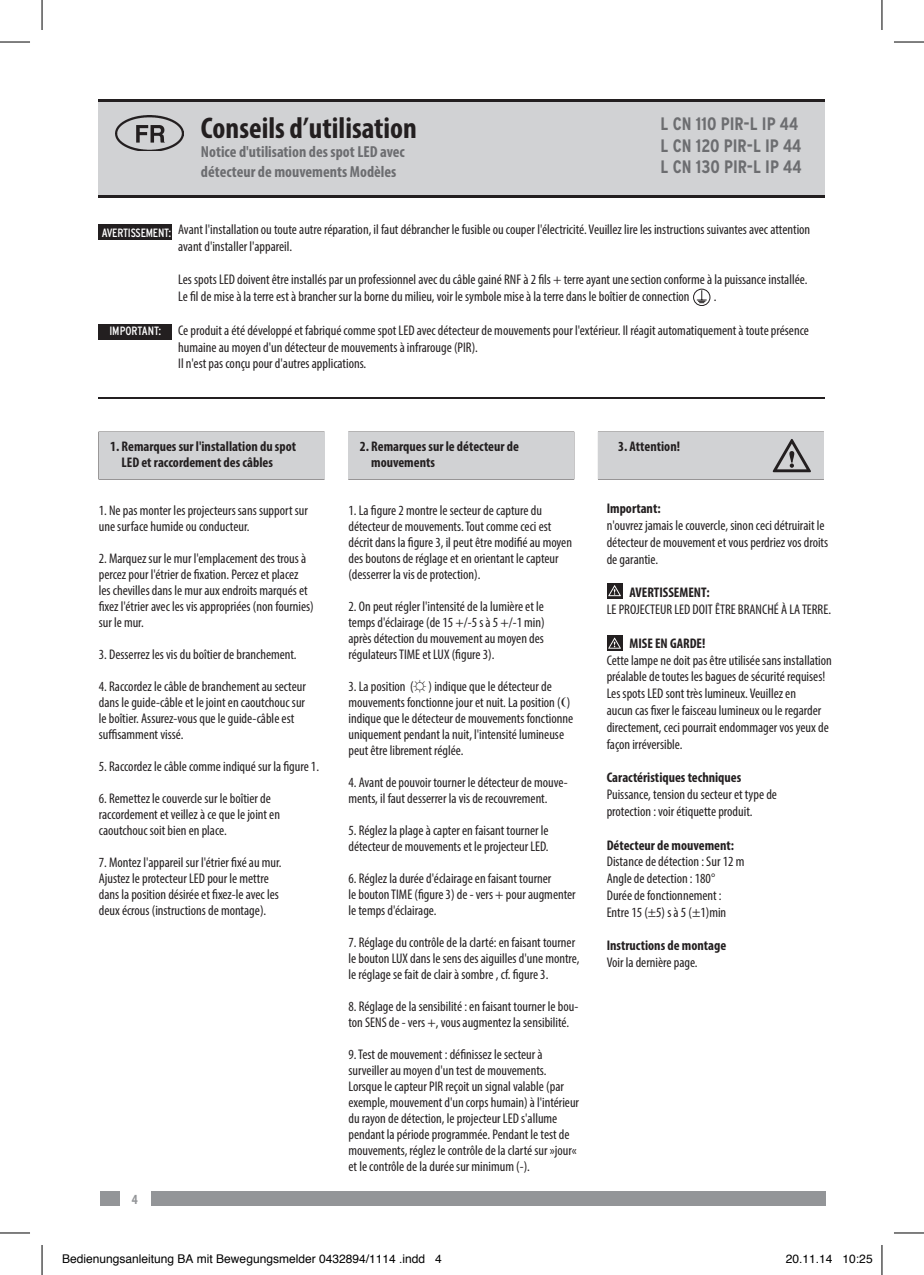
<style>
.page{position:relative;width:924px;height:1275px;background:#fff}
.page>*{position:absolute;margin:0;border:0;box-sizing:border-box;transform-origin:0 0}
.t1{font:700 condensed 30px "Myriad Pro";color:#231f20}
.t2{font:700 condensed 18px/21.6px "Interstate";color:#6c6d70}
.t3{font:700 condensed 16px/19.2px "Myriad Pro";color:#6c6d70}
.t4{font:condensed 14px/16px "Myriad Pro";color:#231f20}
.t5{font:700 condensed 14px/16px "Myriad Pro";color:#231f20}
.t6{font:700 condensed 14px "Myriad Pro";color:#939598}
.t7{font:12px "Helvetica";color:#000}
.t8{font:condensed 12px "Interstate";letter-spacing:-.02em;color:#fff}
.t9{font:condensed 12px "Interstate";color:#fff}
.s1{font-family:"Arial";font-stretch:normal}
</style>
<div class="page">
<div style="left:99px;top:101px;width:725px;height:97px;background:#d1d2d4"></div>
<hr style="left:99px;top:99px;width:725px;height:3px;background:#231f20">
<hr style="left:99px;top:195px;width:725px;height:3px;background:#231f20">
<div style="left:151px;top:1191px;width:674px;height:14px;background:#939598"></div>
<div style="left:100px;top:1191px;width:20px;height:14px;background:#939598"></div>
<div style="left:348px;top:432px;width:225px;height:47px;background:#d1d2d4"></div>
<div style="left:598px;top:432px;width:225px;height:47px;background:#d1d2d4"></div>
<div style="left:99px;top:432px;width:225px;height:47px;background:#d1d2d4"></div>
<div style="left:99px;top:225px;width:73px;height:15px;background:#231f20"></div>
<div style="left:99px;top:324px;width:73px;height:15px;background:#231f20"></div>
<hr style="left:99px;top:398px;width:725px;height:1px;background:#231f20">
<img style="left:116px;top:116px;width:68px;height:35px">
<svg style="left:772px;top:439px;width:38px;height:33px"></svg>
<svg style="left:607px;top:583px;width:15px;height:15px"></svg>
<svg style="left:608px;top:585px;width:12px;height:11px"></svg>
<svg style="left:607px;top:635px;width:15px;height:16px"></svg>
<svg style="left:608px;top:637px;width:12px;height:11px"></svg>
<svg style="left:693px;top:289px;width:17px;height:17px"></svg>
<hr style="left:0;top:42px;width:30px;height:1px;background:#000">
<hr style="left:893px;top:42px;width:30px;height:1px;background:#000">
<hr style="left:0;top:1232px;width:30px;height:1px;background:#000">
<hr style="left:893px;top:1232px;width:30px;height:1px;background:#000">
<hr style="left:42px;top:0;width:1px;height:30px;background:#000">
<hr style="left:42px;top:1245px;width:1px;height:30px;background:#000">
<hr style="left:881px;top:0;width:1px;height:30px;background:#000">
<hr style="left:881px;top:1245px;width:1px;height:30px;background:#000">
<h1 class="t1" style="left:201px;top:109px;width:217px">Conseils d’utilisation</h1>
<p class="t3" style="left:201px;top:142px;width:205px">Notice d'utilisation des spot LED avec détecteur de mouvements Modèles</p>
<p class="t2" style="left:660px;top:113px;width:142px">L CN 110 PIR-L IP 44<br>L CN 120 PIR-L IP 44<br>L CN 130 PIR-L IP 44</p>
<p class="t4" style="left:178px;top:221px;width:633px;line-height:16.8px">Avant l'installation ou toute autre réparation, il faut débrancher le fusible ou couper l'électricité. Veuillez lire les instructions suivantes avec attention avant d'installer l'appareil.</p>
<p class="t4" style="left:178px;top:271px;width:630px;line-height:16.8px">Les spots LED doivent être installés par un professionnel avec du câble gainé RNF à 2 fils + terre ayant une section conforme à la puissance installée.<br>Le fil de mise à la terre est à brancher sur la borne du milieu, voir le symbole mise à la terre dans le boîtier de connection</p>
<p class="t8" style="left:102px;top:226px;width:71px">AVERTISSEMENT:</p>
<p class="t4" style="left:713px;top:288px;width:4px">.</p>
<p class="t4" style="left:178px;top:322px;width:632px;line-height:16.8px">Ce produit a été développé et fabriqué comme spot LED avec détecteur de mouvements pour l'extérieur. Il réagit automatiquement à toute présence humaine au moyen d'un détecteur de mouvements à infrarouge (PIR).<br>Il n'est pas conçu pour d'autres applications.</p>
<p class="t9" style="left:109px;top:324px;width:54px">IMPORTANT:</p>
<p class="t5" style="left:121px;top:438px;width:176px;text-indent:-11px">1. Remarques sur l'installation du spot<br>LED et raccordement des câbles</p>
<p class="t4" style="left:99px;top:502px;width:210px">1. Ne pas monter les projecteurs sans support sur une surface humide ou conducteur.</p>
<p class="t4" style="left:99px;top:550px;width:216px">2. Marquez sur le mur l'emplacement des trous à percez pour l'étrier de fixation. Percez et placez les chevilles dans le mur aux endroits marqués et fixez l'étrier avec les vis appropriées (non fournies) sur le mur.</p>
<p class="t4" style="left:99px;top:646px;width:199px">3. Desserrez les vis du boîtier de branchement.</p>
<p class="t4" style="left:99px;top:678px;width:208px">4. Raccordez le câble de branchement au secteur dans le guide-câble et le joint en caoutchouc sur le boîtier. Assurez-vous que le guide-câble est suffisamment vissé.</p>
<p class="t4" style="left:99px;top:758px;width:222px">5. Raccordez le câble comme indiqué sur la figure 1.</p>
<p class="t4" style="left:99px;top:790px;width:183px">6. Remettez le couvercle sur le boîtier de raccordement et veillez à ce que le joint en caoutchouc soit bien en place.</p>
<p class="t4" style="left:99px;top:854px;width:184px">7. Montez l'appareil sur l'étrier fixé au mur.<br>Ajustez le protecteur LED pour le mettre dans la position désirée et fixez-le avec les deux écrous (instructions de montage).</p>
<p class="t6" style="left:132px;top:1190px;width:7px">4</p>
<p class="t5" style="left:371px;top:438px;width:149px;text-indent:-11px">2. Remarques sur le détecteur de mouvements</p>
<p class="t4" style="left:348px;top:502px;width:225px">1. La figure 2 montre le secteur de capture du détecteur de mouvements. Tout comme ceci est décrit dans la figure 3, il peut être modifié au moyen des boutons de réglage et en orientant le capteur (desserrer la vis de protection).</p>
<p class="t4" style="left:348px;top:598px;width:198px;text-align:justify">2. On peut régler l'intensité de la lumière et le temps d'éclairage (de 15 +/-5 s à 5 +/-1 min) après détection du mouvement au moyen des régulateurs TIME et LUX (figure 3).</p>
<p class="t4" style="left:348px;top:678px;width:226px">3. La position (<span class="s1">☼</span> ) indique que le détecteur de mouvements fonctionne jour et nuit. La position ( ) indique que le détecteur de mouvements fonctionne uniquement pendant la nuit, l'intensité lumineuse peut être librement réglée.</p>
<p class="t4" style="left:348px;top:774px;width:220px">4. Avant de pouvoir tourner le détecteur de mouve&shy;ments, il faut desserrer la vis de recouvrement.</p>
<p class="t4" style="left:348px;top:822px;width:201px">5. Réglez la plage à capter en faisant tourner le détecteur de mouvements et le projecteur LED.</p>
<p class="t4" style="left:348px;top:870px;width:228px">6. Réglez la durée d'éclairage en faisant tourner<br>le bouton TIME (figure 3) de - vers + pour augmenter le temps d'éclairage.</p>
<p class="t4" style="left:348px;top:934px;width:232px">7. Réglage du contrôle de la clarté: en faisant tourner le bouton LUX dans le sens des aiguilles d'une montre, le réglage se fait de clair à sombre , cf. figure 3.</p>
<p class="t4" style="left:348px;top:998px;width:231px">8. Réglage de la sensibilité : en faisant tourner le bou&shy;ton SENS de - vers +, vous augmentez la sensibilité.</p>
<p class="t4" style="left:348px;top:1046px;width:232px">9. Test de mouvement : définissez le secteur à surveiller au moyen d'un test de mouvements.<br>Lorsque le capteur PIR reçoit un signal valable (par exemple, mouvement d'un corps humain) à l'intérieur du rayon de détection, le projecteur LED s'allume pendant la période programmée. Pendant le test de mouvements, réglez le contrôle de la clarté sur »jour« et le contrôle de la durée sur minimum (-).</p>
<p class="t5" style="left:617px;top:438px;width:63px">3. Attention!</p>
<p class="t5" style="left:606px;top:500px;width:55px">Important:</p>
<p class="t4" style="left:606px;top:517px;width:223px;line-height:16.8px">n'ouvrez jamais le couvercle, sinon ceci détruirait le détecteur de mouvement et vous perdriez vos droits de garantie.</p>
<p class="t5" style="left:629px;top:584px;width:82px">AVERTISSEMENT:</p>
<p class="t4" style="left:606px;top:601px;width:226px">LE PROJECTEUR LED DOIT ÊTRE BRANCHÉ À LA TERRE.</p>
<p class="t5" style="left:629px;top:635px;width:77px">MISE EN GARDE!</p>
<p class="t4" style="left:606px;top:651px;width:226px;line-height:16.8px">Cette lampe ne doit pas être utilisée sans installation préalable de toutes les bagues de sécurité requises!<br>Les spots LED sont très lumineux. Veuillez en<br>aucun cas fixer le faisceau lumineux ou le regarder directement, ceci pourrait endommager vos yeux de façon irréversible.</p>
<p class="t5" style="left:606px;top:769px;width:136px">Caractéristiques techniques</p>
<p class="t4" style="left:606px;top:786px;width:172px;line-height:16.8px">Puissance, tension du secteur et type de protection : voir étiquette produit.</p>
<p class="t5" style="left:606px;top:836px;width:129px">Détecteur de mouvement:</p>
<p class="t4" style="left:606px;top:853px;width:139px;line-height:16.8px">Distance de détection : Sur 12 m<br>Angle de detection : 180°<br>Durée de fonctionnement :<br>Entre 15 (±5) s à 5 (±1)min</p>
<p class="t5" style="left:606px;top:937px;width:121px">Instructions de montage</p>
<p class="t4" style="left:606px;top:954px;width:92px">Voir la dernière page.</p>
<p class="t7" style="left:62px;top:1249px;width:381px">Bedienungsanleitung BA mit Bewegungsmelder 0432894/1114 .indd 4</p>
<p class="t7" style="left:785px;top:1249px;width:88px">20.11.14 10:25</p>
</div>
